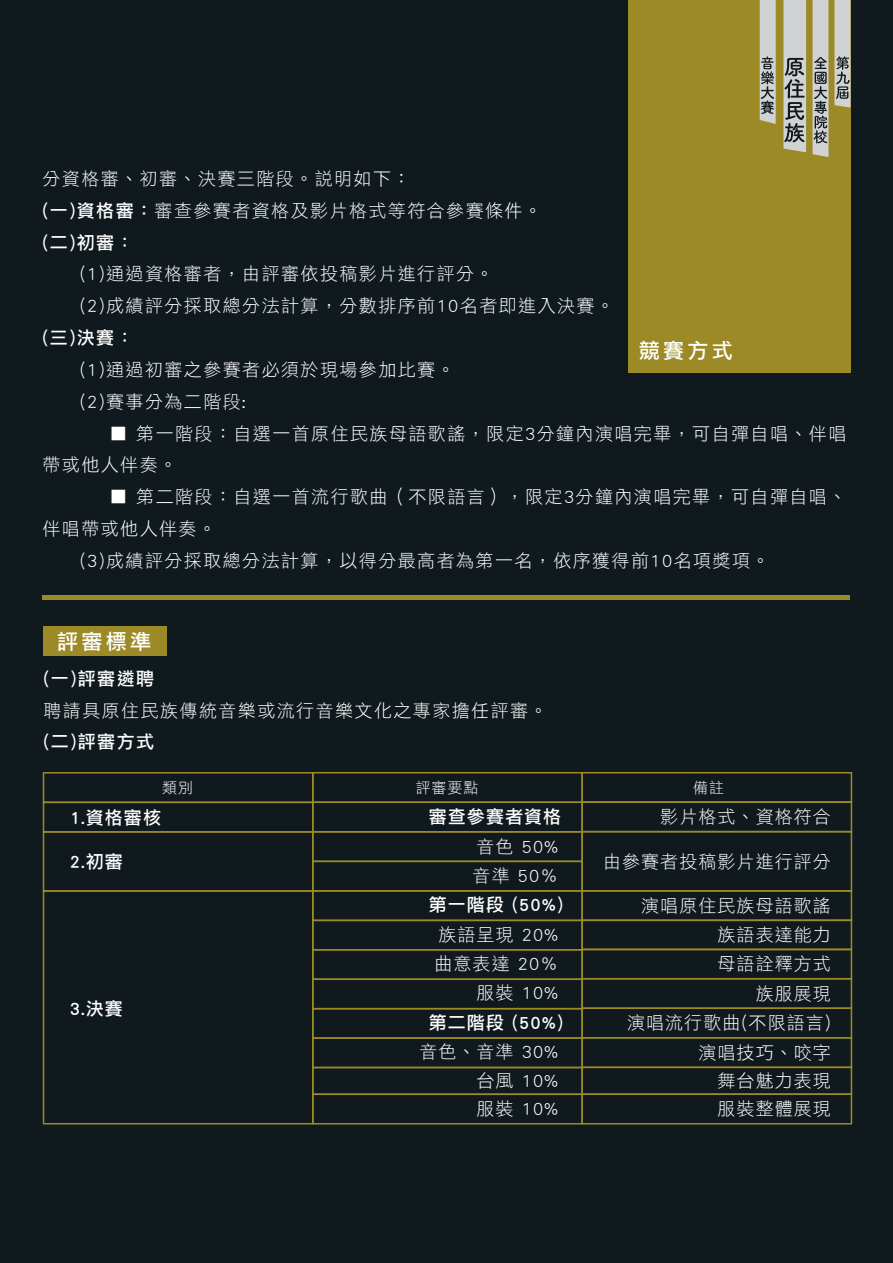
<style>
.page{position:relative;width:893px;height:1263px;background:#101a1e}
.page>*{position:absolute;margin:0;border:0;box-sizing:border-box;transform-origin:0 0}
.t1{font:21px "DF Li Hei Std W5";letter-spacing:.16em;color:#fff}
.t2{font:18px/31.8px "DF Li Hei Std W3";letter-spacing:.08em;color:#fff}
.t3{font:18px/29.1px "DF Li Hei Std W3";letter-spacing:.06em;color:#fff;text-align:right}
.t4{font:18px "DF Li Hei Std W5";letter-spacing:.06em;color:#fff}
.t5{font:15px "DF Li Hei Std W3";letter-spacing:.06em;color:#fff}
.s1{font-family:"DF Li Hei Std W5"}
</style>
<div class="page">
<div style="left:629px;top:0;width:222px;height:373px;background:#9c8a27"></div>
<hr style="left:43px;top:596px;width:807px;height:4px;background:#9c8a27">
<div style="left:44px;top:626px;width:123px;height:29px;background:#9c8a27"></div>
<div style="left:43px;top:772px;width:271px;height:31px;border:2px solid #9c8a27"></div>
<div style="left:312px;top:772px;width:271px;height:31px;border:2px solid #9c8a27"></div>
<div style="left:581px;top:772px;width:271px;height:31px;border:2px solid #9c8a27"></div>
<div style="left:43px;top:802px;width:271px;height:31px;border:2px solid #9c8a27"></div>
<div style="left:312px;top:801px;width:271px;height:31px;border:2px solid #9c8a27"></div>
<div style="left:581px;top:801px;width:271px;height:31px;border:2px solid #9c8a27"></div>
<svg style="left:581px;top:830px;width:272px;height:62px"></svg>
<div style="left:581px;top:890px;width:271px;height:31px;border:2px solid #9c8a27"></div>
<div style="left:581px;top:919px;width:271px;height:31px;border:2px solid #9c8a27"></div>
<div style="left:581px;top:948px;width:271px;height:31px;border:2px solid #9c8a27"></div>
<div style="left:581px;top:978px;width:271px;height:31px;border:2px solid #9c8a27"></div>
<div style="left:581px;top:1007px;width:271px;height:31px;border:2px solid #9c8a27"></div>
<div style="left:581px;top:1037px;width:271px;height:31px;border:2px solid #9c8a27"></div>
<div style="left:581px;top:1066px;width:271px;height:29px;border:2px solid #9c8a27"></div>
<div style="left:581px;top:1093px;width:271px;height:31px;border:2px solid #9c8a27"></div>
<div style="left:312px;top:831px;width:271px;height:31px;border:2px solid #9c8a27"></div>
<div style="left:312px;top:860px;width:271px;height:32px;border:2px solid #9c8a27"></div>
<div style="left:312px;top:890px;width:271px;height:31px;border:2px solid #9c8a27"></div>
<div style="left:312px;top:1008px;width:271px;height:31px;border:2px solid #9c8a27"></div>
<div style="left:312px;top:1037px;width:271px;height:31px;border:2px solid #9c8a27"></div>
<div style="left:312px;top:1067px;width:271px;height:28px;border:2px solid #9c8a27"></div>
<div style="left:312px;top:1093px;width:271px;height:31px;border:2px solid #9c8a27"></div>
<div style="left:312px;top:919px;width:271px;height:32px;border:2px solid #9c8a27"></div>
<div style="left:312px;top:949px;width:271px;height:31px;border:2px solid #9c8a27"></div>
<div style="left:312px;top:978px;width:271px;height:31px;border:2px solid #9c8a27"></div>
<svg style="left:42px;top:830px;width:272px;height:59px"></svg>
<svg style="left:42px;top:889px;width:272px;height:236px"></svg>
<svg style="left:760px;top:0;width:90px;height:157px"></svg>
<p class="t2" style="left:43px;top:162px;width:501px">分資格審、初審、決賽三階段。說明如下：<br><span class="s1">(一)資格審：</span>審查參賽者資格及影片格式等符合參賽條件。</p>
<p class="t4" style="left:43px;top:232px;width:93px">(二)初審：</p>
<p class="t2" style="left:80px;top:258px;width:536px">(1)通過資格審者，由評審依投稿影片進行評分。<br>(2)成績評分採取總分法計算，分數排序前10名者即進入決賽。</p>
<p class="t4" style="left:43px;top:328px;width:93px">(三)決賽：</p>
<p class="t2" style="left:80px;top:353px;width:376px">(1)通過初審之參賽者必須於現場參加比賽。(2)賽事分為二階段:</p>
<p class="t2" style="left:43px;top:417px;width:805px;text-indent:67px">■ 第一階段：自選一首原住民族母語歌謠，限定3分鐘內演唱完畢，可自彈自唱、伴唱帶或他人伴奏。</p>
<p class="t2" style="left:109px;top:480px;width:738px">■ 第二階段：自選一首流行歌曲（不限語言），限定3分鐘內演唱完畢，可自彈自唱、</p>
<p class="t2" style="left:43px;top:512px;width:175px">伴唱帶或他人伴奏。</p>
<p class="t2" style="left:80px;top:544px;width:691px">(3)成績評分採取總分法計算，以得分最高者為第一名，依序獲得前10名項獎項。</p>
<p class="t1" style="left:639px;top:339px;width:96px">競賽方式</p>
<p class="t1" style="left:57px;top:630px;width:96px">評審標準</p>
<p class="t4" style="left:44px;top:668px;width:112px">(一)評審遴聘</p>
<p class="t2" style="left:44px;top:694px;width:505px">聘請具原住民族傳統音樂或流行音樂文化之專家擔任評審。</p>
<p class="t4" style="left:44px;top:732px;width:112px">(二)評審方式</p>
<p class="t5" style="left:162px;top:779px;width:32px">類別</p>
<p class="t5" style="left:416px;top:779px;width:64px">評審要點</p>
<p class="t5" style="left:693px;top:779px;width:32px">備註</p>
<p class="t4" style="left:70px;top:807px;width:93px">1.資格審核</p>
<p class="t4" style="left:429px;top:807px;width:134px">審查參賽者資格</p>
<p class="t3" style="left:660px;top:802px;width:172px">影片格式、資格符合</p>
<p class="t3" style="left:603px;top:846px;width:229px">由參賽者投稿影片進行評分</p>
<p class="t3" style="left:627px;top:891px;width:205px">演唱原住民族母語歌謠族語表達能力<br>母語詮釋方式<br>族服展現<br>演唱流行歌曲(不限語言)演唱技巧、咬字<br>舞台魅力表現<br>服裝整體展現</p>
<p class="t2" style="left:473px;top:831px;width:87px;line-height:29.4px">音色 50%音準 50％</p>
<p class="t4" style="left:429px;top:895px;width:136px">第一階段 (50%)</p>
<p class="t4" style="left:70px;top:852px;width:55px">2.初審</p>
<p class="t3" style="left:434px;top:919px;width:125px">族語呈現 20%曲意表達 20％服裝 10%</p>
<p class="t4" style="left:70px;top:999px;width:55px">3.決賽</p>
<p class="t4" style="left:429px;top:1012px;width:136px">第二階段 (50%)</p>
<p class="t2" style="left:477px;top:1037px;width:83px;line-height:28.7px;text-align:justify;text-indent:-57px">音色、音準 30%台風 10%服裝 10%</p>
</div>
